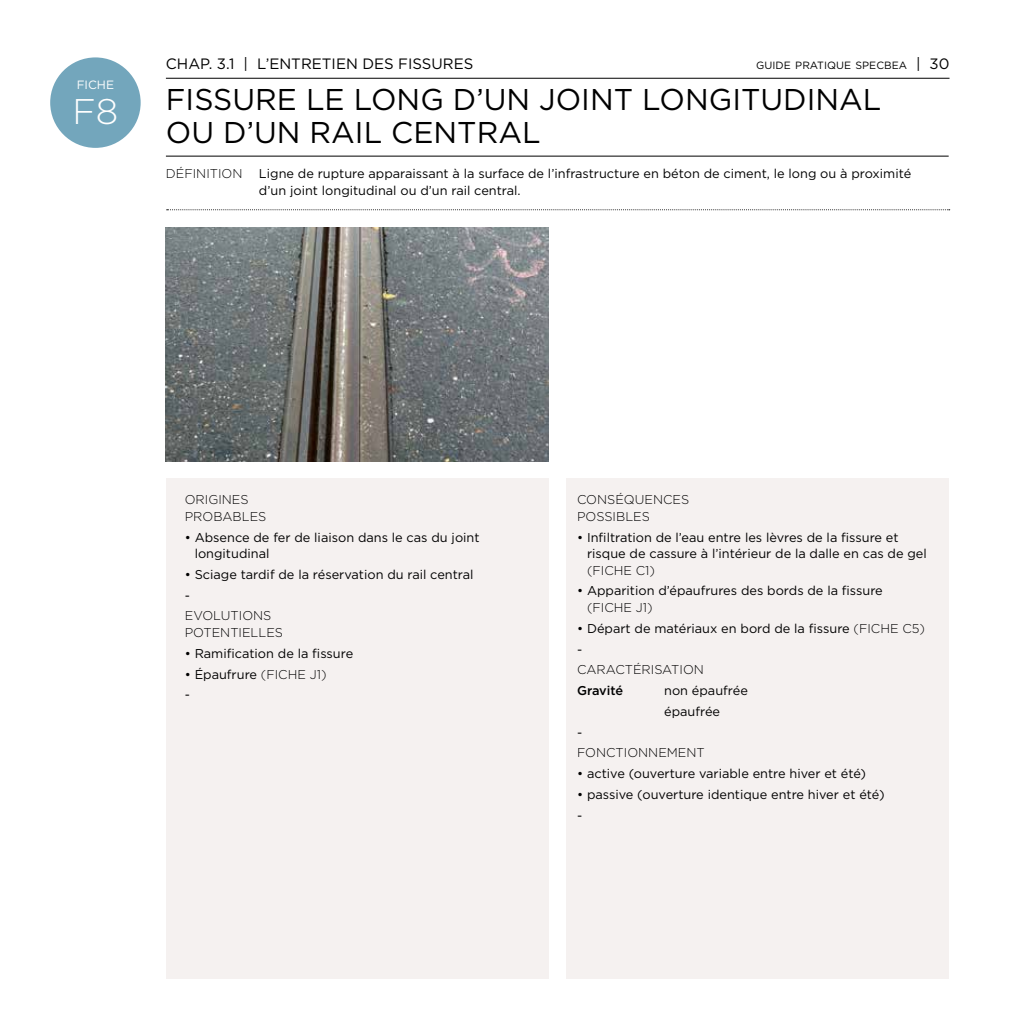
<style>
.page{position:relative;width:1021px;height:1021px;background:#fff}
.page>*{position:absolute;margin:0;border:0;box-sizing:border-box;transform-origin:0 0}
.t1{font:300 35.55px "Gotham";color:#fff}
.t2{font:30px/33px "Gotham";color:#000}
.t3{font:15px "Gotham";color:#000}
.t4{font:12.75px/20.7px "Gotham";color:#000}
.t5{font:300 12.75px/16.5px "Gotham";color:#000}
.t6{font:500 12.75px "Gotham";letter-spacing:-.01em;color:#000}
.t7{font:12px "Gotham";color:#fff}
.t8{font:10.5px "Gotham";color:#000}
.s1{font-size:15px}
.s2{font-weight:300}
</style>
<div class="page">
<div style="left:166px;top:478px;width:383px;height:500px;background:#f5f1f0"></div>
<div style="left:566px;top:478px;width:382px;height:500px;background:#f5f1f0"></div>
<img style="left:165px;top:227px;width:384px;height:234px">
<svg style="left:167px;top:209px;width:782px;height:1px"></svg>
<hr style="left:166px;top:156px;width:782px;height:1px;background:#000">
<hr style="left:166px;top:78px;width:783px;height:1px;background:#000">
<div style="left:50px;top:57px;width:91px;height:91px;background:#73a6bc;border-radius:50%"></div>
<p class="t7" style="left:77px;top:77px;width:39px">FICHE</p>
<h1 class="t1" style="left:72px;top:90px;width:47px">F8</h1>
<p class="t3" style="left:166px;top:55px;width:309px">CHAP. 3.1 | L’ENTRETIEN DES FISSURES</p>
<p class="t8" style="left:756px;top:59px;width:195px">GUIDE PRATIQUE SPECBEA <span class="s1">| 30</span></p>
<h2 class="t2" style="left:166px;top:83px;width:717px">FISSURE LE LONG D’UN JOINT LONGITUDINAL<br>OU D’UN RAIL CENTRAL</h2>
<p class="t5" style="left:166px;top:165px;width:78px">DÉFINITION</p>
<p class="t4" style="left:259px;top:165px;width:653px;line-height:16.5px">Ligne de rupture apparaissant à la surface de l’infrastructure en béton de ciment, le long ou à proximité d’un joint longitudinal ou d’un rail central.</p>
<p class="t5" style="left:185px;top:491px;width:83px">ORIGINES<br>PROBABLES</p>
<p class="t4" style="left:195px;top:529px;width:286px;line-height:16.5px;text-indent:-10px">• Absence de fer de liaison dans le cas du joint longitudinal</p>
<p class="t4" style="left:185px;top:564px;width:290px">• Sciage tardif de la réservation du rail central -</p>
<p class="t5" style="left:185px;top:607px;width:100px">EVOLUTIONS<br>POTENTIELLES</p>
<p class="t4" style="left:185px;top:642px;width:170px">• Ramification de la fissure</p>
<p class="t4" style="left:185px;top:663px;width:143px">• Épaufrure <span class="s2">(FICHE J1) </span>-</p>
<p class="t5" style="left:577px;top:491px;width:114px">CONSÉQUENCES<br>POSSIBLES</p>
<p class="t4" style="left:587px;top:529px;width:341px;line-height:16.5px;text-indent:-10px">• Infiltration de l’eau entre les lèvres de la fissure et risque de cassure à l’intérieur de la dalle en cas de gel</p>
<p class="t5" style="left:587px;top:562px;width:69px">(FICHE C1)</p>
<p class="t4" style="left:577px;top:580px;width:307px">• Apparition d’épaufrures des bords de la fissure</p>
<p class="t5" style="left:587px;top:599px;width:67px">(FICHE J1)</p>
<p class="t4" style="left:577px;top:617px;width:349px">• Départ de matériaux en bord de la fissure <span class="s2">(FICHE C5) </span>-</p>
<p class="t5" style="left:577px;top:661px;width:128px">CARACTÉRISATION</p>
<p class="t6" style="left:577px;top:682px;width:48px">Gravité</p>
<p class="t4" style="left:664px;top:680px;width:85px">non épaufrée épaufrée</p>
<p class="t4" style="left:577px;top:721px;width:7px">-</p>
<p class="t5" style="left:577px;top:744px;width:129px">FONCTIONNEMENT</p>
<p class="t4" style="left:577px;top:763px;width:290px">• active (ouverture variable entre hiver et été)</p>
<p class="t4" style="left:577px;top:784px;width:309px">• passive (ouverture identique entre hiver et été) -</p>
</div>
